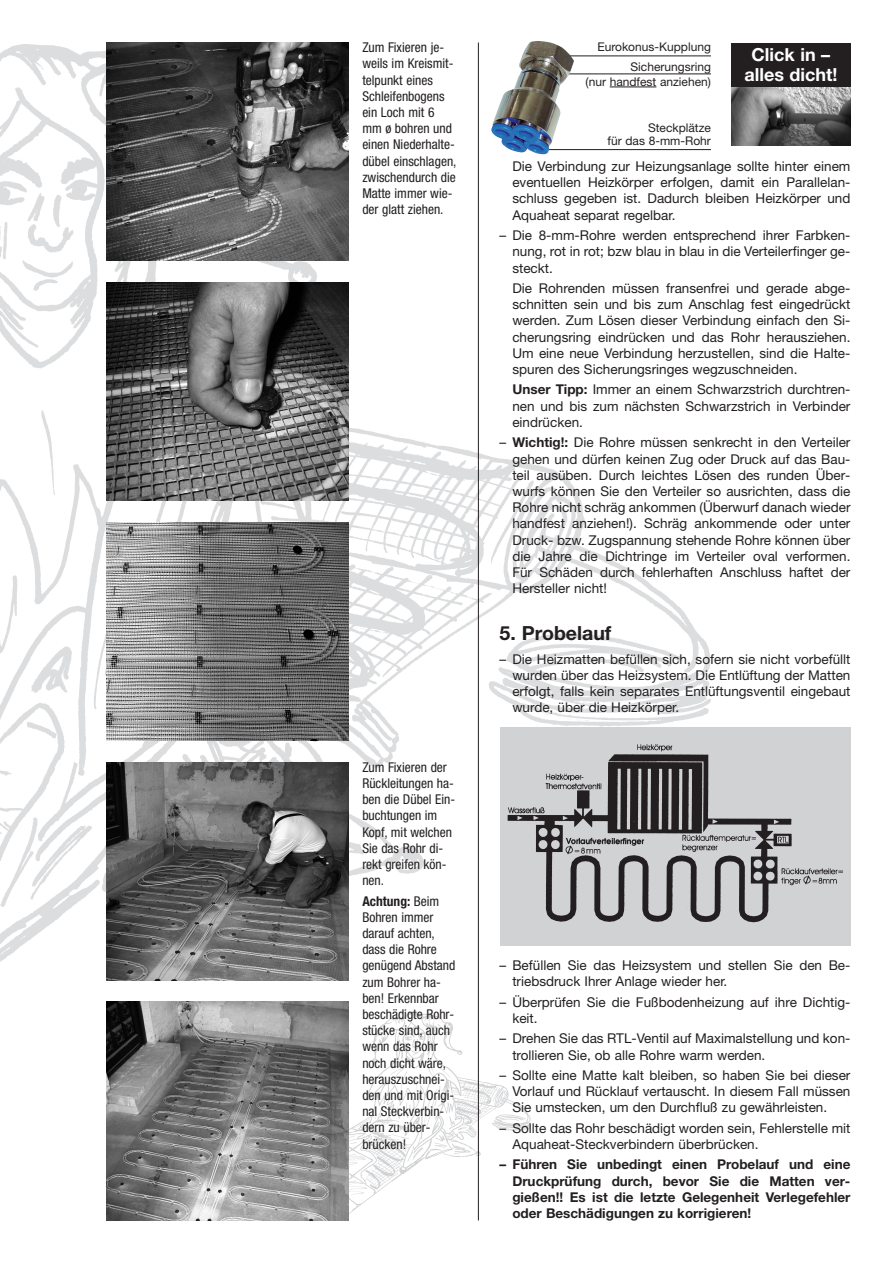
<style>
.page{position:relative;width:893px;height:1263px;background:#fff}
.page>*{position:absolute;margin:0;border:0;box-sizing:border-box;transform-origin:0 0}
.t1{font:700 19.5px "Helvetica Neue";color:#231f20}
.t2{font:700 18px/19.5px "Helvetica Neue";color:#fff;text-align:center}
.t3{font:13.5px/16.2px "Helvetica Neue";color:#231f20;text-align:justify}
.t4{font:condensed 13.5px/16.2px "Helvetica Neue";color:#231f20}
.t5{font:700 13.5px/16.2px "Helvetica Neue";color:#231f20;text-align:justify}
.t6{font:12px/19.5px "Helvetica Neue";color:#231f20;text-align:right}
.s1{font-weight:700}
</style>
<div class="page">
<img style="left:0;top:42px;width:718px;height:1179px">
<img style="left:349px;top:1010px;width:182px;height:209px">
<img style="left:731px;top:87px;width:119px;height:58px">
<div style="left:731px;top:43px;width:119px;height:44px;background:#231f20"></div>
<hr style="left:563px;top:55px;width:148px;height:1px;background:#231f20">
<hr style="left:563px;top:73px;width:148px;height:1px;background:#231f20">
<hr style="left:610px;top:87px;width:46px;height:1px;background:#231f20">
<hr style="left:543px;top:149px;width:168px;height:1px;background:#231f20">
<img style="left:106px;top:43px;width:243px;height:218px">
<img style="left:106px;top:282px;width:243px;height:219px">
<img style="left:106px;top:522px;width:243px;height:219px">
<img style="left:106px;top:762px;width:243px;height:219px">
<img style="left:106px;top:1002px;width:243px;height:218px">
<div style="left:500px;top:727px;width:350px;height:218px;background:#d1d2d4"></div>
<img style="left:507px;top:744px;width:336px;height:179px">
<hr style="left:478px;top:43px;width:1px;height:1177px;background:#231f20">
<img style="left:491px;top:41px;width:83px;height:113px">
<p class="t4" style="left:362px;top:40px;width:96px">Zum Fixieren je&shy;weils im Kreismit&shy;telpunkt eines<br>Schleifenbogens ein Loch mit 6 mm ø bohren und einen Niederhalte&shy;dübel einschlagen, zwischendurch die<br>Matte immer wie&shy;der glatt ziehen.</p>
<p class="t4" style="left:362px;top:760px;width:94px">Zum Fixieren der<br>Rückleitungen ha&shy;ben die Dübel Ein&shy;buchtungen im<br>Kopf, mit welchen<br>Sie das Rohr di&shy;rekt greifen kön&shy;nen.</p>
<p class="t4" style="left:362px;top:894px;width:95px"><span class="s1">Achtung:</span> Beim<br>Bohren immer darauf achten, dass die Rohre genügend Abstand zum Bohrer ha&shy;ben! Erkennbar beschädigte Rohr&shy;stücke sind, auch wenn das Rohr noch dicht wäre, herauszuschnei&shy;den und mit Origi&shy;nal Steckverbin&shy;dern zu über&shy;brücken!</p>
<p class="t6" style="left:597px;top:38px;width:115px">Eurokonus-Kupplung<br>Sicherungsring</p>
<p class="t6" style="left:586px;top:73px;width:127px">(nur handfest anziehen)</p>
<p class="t6" style="left:608px;top:122px;width:105px;line-height:12.9px">Steckplätze<br>für das 8-mm-Rohr</p>
<h2 class="t2" style="left:744px;top:47px;width:95px">Click in – alles dicht!</h2>
<p class="t3" style="left:512px;top:159px;width:340px">Die Verbindung zur Heizungsanlage sollte hinter einem eventuellen Heizkörper erfolgen, damit ein Parallelan&shy;schluss gegeben ist. Dadurch bleiben Heizkörper und Aquaheat separat regelbar.</p>
<p class="t3" style="left:512px;top:229px;width:340px;text-indent:-13px">– Die 8-mm-Rohre werden entsprechend ihrer Farbken&shy;nung, rot in rot; bzw blau in blau in die Verteilerfinger ge&shy;steckt.</p>
<p class="t3" style="left:512px;top:281px;width:340px">Die Rohrenden müssen fransenfrei und gerade abge&shy;schnitten sein und bis zum Anschlag fest eingedrückt werden. Zum Lösen dieser Verbindung einfach den Si&shy;cherungsring eindrücken und das Rohr herausziehen.<br>Um eine neue Verbindung herzustellen, sind die Halte&shy;spuren des Sicherungsringes wegzuschneiden.</p>
<p class="t3" style="left:512px;top:383px;width:340px"><span class="s1">Unser Tipp:</span> Immer an einem Schwarzstrich durchtren&shy;nen und bis zum nächsten Schwarzstrich in Verbinder eindrücken.</p>
<p class="t3" style="left:512px;top:436px;width:340px;text-indent:-13px">– <span class="s1">Wichtig!:</span> Die Rohre müssen senkrecht in den Verteiler gehen und dürfen keinen Zug oder Druck auf das Bau&shy;teil ausüben. Durch leichtes Lösen des runden Über&shy;wurfs können Sie den Verteiler so ausrichten, dass die Rohre nicht schräg ankommen (Überwurf danach wieder handfest anziehen!). Schräg ankommende oder unter Druck- bzw. Zugspannung stehende Rohre können über die Jahre die Dichtringe im Verteiler oval verformen.<br>Für Schäden durch fehlerhaften Anschluss haftet der Hersteller nicht!</p>
<h1 class="t1" style="left:500px;top:626px;width:113px">5. Probelauf</h1>
<p class="t3" style="left:512px;top:652px;width:340px;text-indent:-13px">– Die Heizmatten befüllen sich, sofern sie nicht vorbefüllt wurden über das Heizsystem. Die Entlüftung der Matten erfolgt, falls kein separates Entlüftungsventil eingebaut wurde, über die Heizkörper.</p>
<p class="t3" style="left:512px;top:958px;width:340px;text-indent:-13px">– Befüllen Sie das Heizsystem und stellen Sie den Be&shy;triebsdruck Ihrer Anlage wieder her.</p>
<p class="t3" style="left:512px;top:995px;width:340px;text-indent:-13px">– Überprüfen Sie die Fußbodenheizung auf ihre Dichtig&shy;keit.</p>
<p class="t3" style="left:512px;top:1032px;width:340px;text-indent:-13px">– Drehen Sie das RTL-Ventil auf Maximalstellung und kon&shy;trollieren Sie, ob alle Rohre warm werden.</p>
<p class="t3" style="left:512px;top:1068px;width:340px;text-indent:-13px">– Sollte eine Matte kalt bleiben, so haben Sie bei dieser Vorlauf und Rücklauf vertauscht. In diesem Fall müssen Sie umstecken, um den Durchfluß zu gewährleisten.</p>
<p class="t3" style="left:512px;top:1121px;width:340px;text-indent:-13px">– Sollte das Rohr beschädigt worden sein, Fehlerstelle mit<br>Aquaheat-Steckverbindern überbrücken.</p>
<p class="t5" style="left:512px;top:1158px;width:340px;text-indent:-13px">– Führen Sie unbedingt einen Probelauf und eine Druckprüfung durch, bevor Sie die Matten ver&shy;gießen!! Es ist die letzte Gelegenheit Verlegefehler oder Beschädigungen zu korrigieren!</p>
</div>
